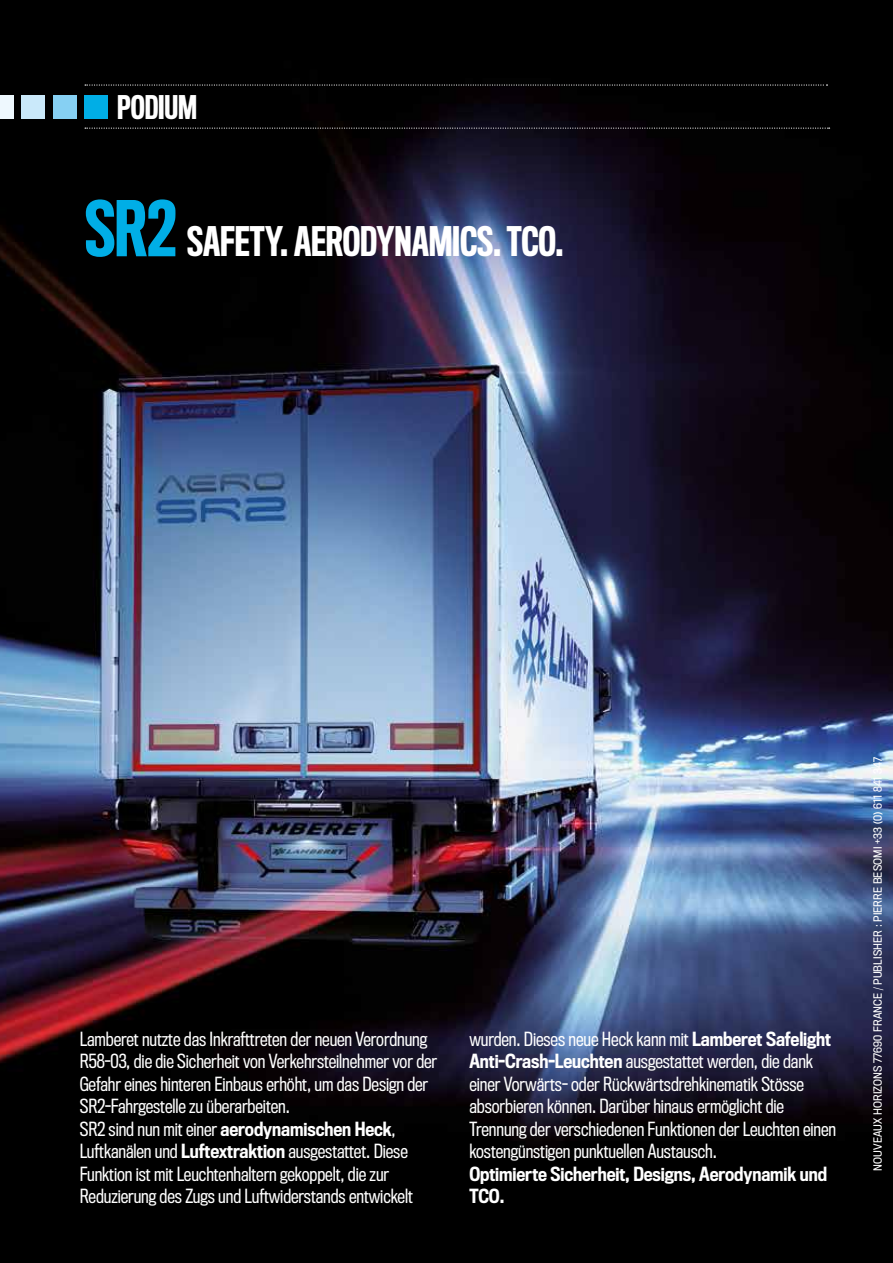
<style>
.page{position:relative;width:893px;height:1263px;background:#fff}
.page>*{position:absolute;margin:0;border:0;box-sizing:border-box;transform-origin:0 0}
.t1{font:500 37.5px "Titling Gothic FB Comp";letter-spacing:-.005em;color:#fff}
.t2{font:500 30px "Titling Gothic FB Comp";letter-spacing:-.005em;color:#fff}
.t3{font:18px/22.5px "Titling Gothic FB Cond";letter-spacing:-.005em;color:#fff}
.t4{font:500 18px/22.5px "Titling Gothic FB Cond";letter-spacing:-.005em;color:#fff}
.t5{font:10.5px "Titling Gothic FB Narrow";letter-spacing:.01em;color:#fff}
.s1{font-size:70.5px;color:#00aee6}
.s2{font-weight:500}
</style>
<div class="page">
<img style="left:0;top:0;width:893px;height:1263px">
<svg style="left:85px;top:84px;width:742px;height:2px"></svg>
<svg style="left:85px;top:128px;width:745px;height:1px"></svg>
<div style="left:84px;top:95px;width:24px;height:24px;background:#00aee6"></div>
<div style="left:53px;top:95px;width:24px;height:23px;background:#86d0f3"></div>
<div style="left:21px;top:95px;width:24px;height:23px;background:#cae9fa"></div>
<div style="left:0;top:95px;width:14px;height:23px;background:#eef8fe"></div>
<h2 class="t2" style="left:117px;top:90px;width:81px">PODIUM</h2>
<h1 class="t1" style="left:85px;top:220px;width:480px"><span class="s1">SR2</span> SAFETY. AERODYNAMICS. TCO.</h1>
<p class="t3" style="left:80px;top:1028px;width:359px">Lamberet nutzte das Inkrafttreten der neuen Verordnung R58-03, die die Sicherheit von Verkehrsteilnehmer vor der Gefahr eines hinteren Einbaus erhöht, um das Design der SR2-Fahrgestelle zu überarbeiten.<br>SR2 sind nun mit einer <span class="s2">aerodynamischen Heck</span>, Luftkanälen und <span class="s2">Luftextraktion</span> ausgestattet. Diese Funktion ist mit Leuchtenhaltern gekoppelt, die zur Reduzierung des Zugs und Luftwiderstands entwickelt</p>
<p class="t3" style="left:469px;top:1028px;width:368px">wurden. Dieses neue Heck kann mit <span class="s2">Lamberet Safelight Anti-Crash-Leuchten</span> ausgestattet werden, die dank einer Vorwärts- oder Rückwärtsdrehkinematik Stösse absorbieren können. Darüber hinaus ermöglicht die Trennung der verschiedenen Funktionen der Leuchten einen kostengünstigen punktuellen Austausch.</p>
<p class="t4" style="left:469px;top:1163px;width:359px">Optimierte Sicherheit, Designs, Aerodynamik und<br>TCO.</p>
<p class="t5" style="left:872px;top:1171px;width:415px;rotate:-90deg">NOUVEAUX HORIZONS 77690 FRANCE / PUBLISHER : PIERRE BESOMI +33 (0) 611 841 347</p>
</div>
